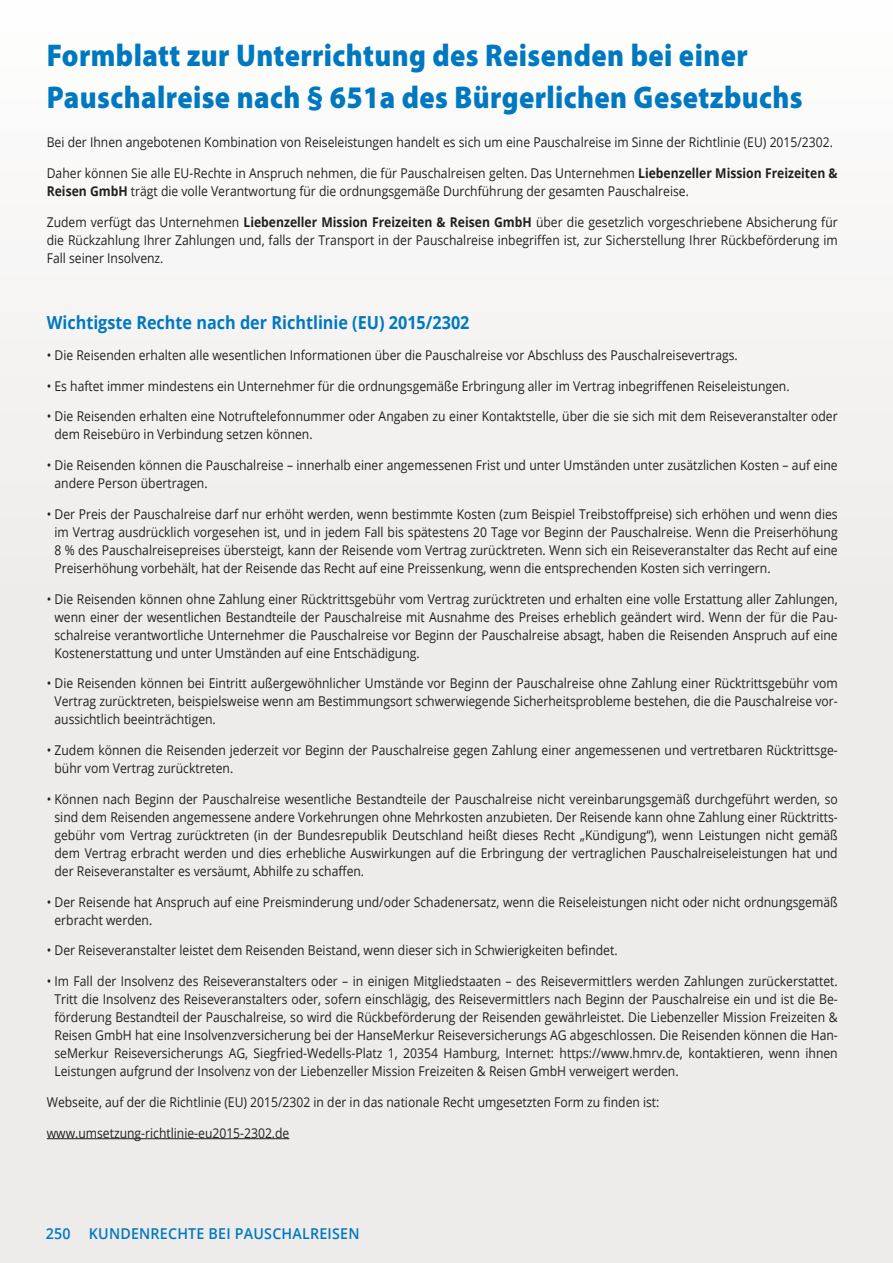
<style>
.page{position:relative;width:893px;height:1263px;background:#fff}
.page>*{position:absolute;margin:0;border:0;box-sizing:border-box;transform-origin:0 0}
.t1{font:900 31.5px/42px "Myriad Pro";letter-spacing:.015em;color:#0078c0;scale:.9 1}
.t2{font:700 18px "Open Sans";color:#0078c0;scale:.9 1}
.t3{font:600 15px "Open Sans";letter-spacing:.015em;color:#0078c0;scale:.95 1}
.t4{font:13.5px/18px "Open Sans";color:#231f20;text-align:justify;scale:.9 1}
.s1{font-weight:700}
</style>
<div class="page">
<div style="left:0;top:0;width:893px;height:1263px;background:linear-gradient(to right,#f2f0ef,#f2f0ef)"></div>
<hr style="left:47px;top:1138px;width:242px;height:1px;background:#231f20">
<h1 class="t1" style="left:47px;top:33px;width:841px">Formblatt zur Unterrichtung des Reisenden bei einer<br>Pauschalreise nach § 651a des Bürgerlichen Gesetzbuchs</h1>
<p class="t4" style="left:47px;top:133px;width:875px">Bei der Ihnen angebotenen Kombination von Reiseleistungen handelt es sich um eine Pauschalreise im Sinne der Richtlinie (EU) 2015/2302.</p>
<p class="t4" style="left:47px;top:164px;width:880px">Daher können Sie alle EU-Rechte in Anspruch nehmen, die für Pauschalreisen gelten. Das Unternehmen <span class="s1">Liebenzeller Mission Freizeiten &amp;<br>Reisen GmbH</span> trägt die volle Verantwortung für die ordnungsgemäße Durchführung der gesamten Pauschalreise.</p>
<p class="t4" style="left:47px;top:213px;width:880px">Zudem verfügt das Unternehmen <span class="s1">Liebenzeller Mission Freizeiten &amp; Reisen GmbH</span> über die gesetzlich vorgeschriebene Absicherung für die Rückzahlung Ihrer Zahlungen und, falls der Transport in der Pauschalreise inbegriffen ist, zur Sicherstellung Ihrer Rückbeförderung im Fall seiner Insolvenz.</p>
<h2 class="t2" style="left:47px;top:310px;width:471px">Wichtigste Rechte nach der Richtlinie (EU) 2015/2302</h2>
<p class="t4" style="left:47px;top:345px;width:769px">• Die Reisenden erhalten alle wesentlichen Informationen über die Pauschalreise vor Abschluss des Pauschalreisevertrags.</p>
<p class="t4" style="left:47px;top:376px;width:827px">• Es haftet immer mindestens ein Unternehmer für die ordnungsgemäße Erbringung aller im Vertrag inbegriffenen Reiseleistungen.</p>
<p class="t4" style="left:54px;top:407px;width:872px;text-indent:-8px">• Die Reisenden erhalten eine Notruftelefonnummer oder Angaben zu einer Kontaktstelle, über die sie sich mit dem Reiseveranstalter oder dem Reisebüro in Verbindung setzen können.</p>
<p class="t4" style="left:54px;top:456px;width:872px;text-indent:-8px">• Die Reisenden können die Pauschalreise – innerhalb einer angemessenen Frist und unter Umständen unter zusätzlichen Kosten – auf eine andere Person übertragen.</p>
<p class="t4" style="left:54px;top:504px;width:872px;text-indent:-8px">• Der Preis der Pauschalreise darf nur erhöht werden, wenn bestimmte Kosten (zum Beispiel Treibstoffpreise) sich erhöhen und wenn dies im Vertrag ausdrücklich vorgesehen ist, und in jedem Fall bis spätestens 20 Tage vor Beginn der Pauschalreise. Wenn die Preiserhöhung 8 % des Pauschalreisepreises übersteigt, kann der Reisende vom Vertrag zurücktreten. Wenn sich ein Reiseveranstalter das Recht auf eine Preiserhöhung vorbehält, hat der Reisende das Recht auf eine Preissenkung, wenn die entsprechenden Kosten sich verringern.</p>
<p class="t4" style="left:54px;top:589px;width:872px;text-indent:-8px">• Die Reisenden können ohne Zahlung einer Rücktrittsgebühr vom Vertrag zurücktreten und erhalten eine volle Erstattung aller Zahlungen, wenn einer der wesentlichen Bestandteile der Pauschalreise mit Ausnahme des Preises erheblich geändert wird. Wenn der für die Pau&shy;schalreise verantwortliche Unternehmer die Pauschalreise vor Beginn der Pauschalreise absagt, haben die Reisenden Anspruch auf eine Kostenerstattung und unter Umständen auf eine Entschädigung.</p>
<p class="t4" style="left:54px;top:674px;width:872px;text-indent:-8px">• Die Reisenden können bei Eintritt außergewöhnlicher Umstände vor Beginn der Pauschalreise ohne Zahlung einer Rücktrittsgebühr vom Vertrag zurücktreten, beispielsweise wenn am Bestimmungsort schwerwiegende Sicherheitsprobleme bestehen, die die Pauschalreise vor&shy;aussichtlich beeinträchtigen.</p>
<p class="t4" style="left:54px;top:741px;width:872px;text-indent:-8px">• Zudem können die Reisenden jederzeit vor Beginn der Pauschalreise gegen Zahlung einer angemessenen und vertretbaren Rücktrittsge&shy;bühr vom Vertrag zurücktreten.</p>
<p class="t4" style="left:54px;top:790px;width:872px;text-indent:-8px">• Können nach Beginn der Pauschalreise wesentliche Bestandteile der Pauschalreise nicht vereinbarungsgemäß durchgeführt werden, so sind dem Reisenden angemessene andere Vorkehrungen ohne Mehrkosten anzubieten. Der Reisende kann ohne Zahlung einer Rücktritts&shy;gebühr vom Vertrag zurücktreten (in der Bundesrepublik Deutschland heißt dieses Recht „Kündigung“), wenn Leistungen nicht gemäß dem Vertrag erbracht werden und dies erhebliche Auswirkungen auf die Erbringung der vertraglichen Pauschalreiseleistungen hat und der Reiseveranstalter es versäumt, Abhilfe zu schaffen.</p>
<p class="t4" style="left:54px;top:892px;width:872px;text-indent:-8px">• Der Reisende hat Anspruch auf eine Preisminderung und/oder Schadenersatz, wenn die Reiseleistungen nicht oder nicht ordnungsgemäß erbracht werden.</p>
<p class="t4" style="left:47px;top:941px;width:636px">• Der Reiseveranstalter leistet dem Reisenden Beistand, wenn dieser sich in Schwierigkeiten befindet.</p>
<p class="t4" style="left:54px;top:972px;width:872px;text-indent:-8px">• Im Fall der Insolvenz des Reiseveranstalters oder – in einigen Mitgliedstaaten – des Reisevermittlers werden Zahlungen zurückerstattet.<br>Tritt die Insolvenz des Reiseveranstalters oder, sofern einschlägig, des Reisevermittlers nach Beginn der Pauschalreise ein und ist die Be&shy;förderung Bestandteil der Pauschalreise, so wird die Rückbeförderung der Reisenden gewährleistet. Die Liebenzeller Mission Freizeiten &amp; Reisen GmbH hat eine Insolvenzversicherung bei der HanseMerkur Reiseversicherungs AG abgeschlossen. Die Reisenden können die Han&shy;seMerkur Reiseversicherungs AG, Siegfried-Wedells-Platz 1, 20354 Hamburg, Internet: https://www.hmrv.de, kontaktieren, wenn ihnen Leistungen aufgrund der Insolvenz von der Liebenzeller Mission Freizeiten &amp; Reisen GmbH verweigert werden.</p>
<p class="t4" style="left:47px;top:1093px;width:682px">Webseite, auf der die Richtlinie (EU) 2015/2302 in der in das nationale Recht umgesetzten Form zu finden ist:</p>
<p class="t4" style="left:47px;top:1123px;width:271px">www.umsetzung-richtlinie-eu2015-2302.de</p>
<p class="t3" style="left:46px;top:1223px;width:332px">250 KUNDENRECHTE BEI PAUSCHALREISEN</p>
</div>
